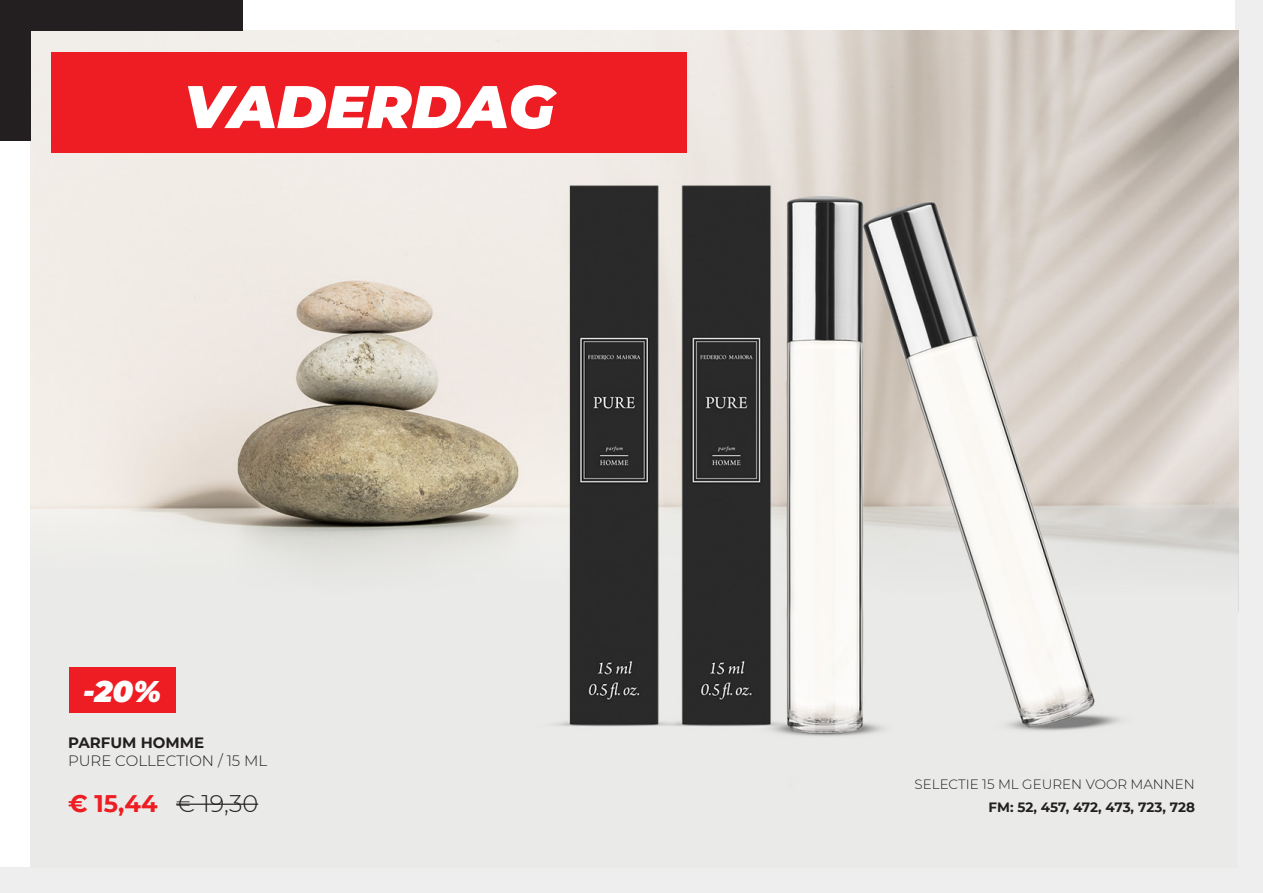
<style>
.page{position:relative;width:1263px;height:893px;background:#fff}
.page>*{position:absolute;margin:0;border:0;box-sizing:border-box;transform-origin:0 0}
.t1{font:italic 900 60px "Montserrat";color:#fff}
.t2{font:italic 900 30px "Montserrat";color:#fff}
.t3{font:700 24px "Montserrat";color:#ee1d23}
.t4{font:300 15px/18px "Montserrat";color:#231f20}
.t5{font:300 13.5px "Montserrat";color:#231f20}
.t6{font:700 13.5px "Montserrat";color:#231f20}
.s1{font-weight:700}
.s2{font-weight:300;color:#231f20}
</style>
<div class="page">
<div style="left:0;top:867px;width:1263px;height:26px;background:#eee"></div>
<div style="left:1235px;top:0;width:28px;height:893px;background:#eee"></div>
<img style="left:30px;top:30px;width:1208px;height:837px">
<div style="left:69px;top:667px;width:106px;height:46px;background:#ee1d23"></div>
<hr style="left:176px;top:804px;width:82px;height:1px;background:#231f20">
<div style="left:0;top:0;width:30px;height:140px;background:#231f20"></div>
<div style="left:30px;top:0;width:213px;height:30px;background:#231f20"></div>
<div style="left:52px;top:52px;width:635px;height:100px;background:#ee1d23"></div>
<p class="t1" style="left:184px;top:62px;width:372px">VADERDAG</p>
<p class="t2" style="left:83px;top:668px;width:79px">-20%</p>
<p class="t4" style="left:68px;top:734px;width:201px"><span class="s1">PARFUM HOMME<br></span>PURE COLLECTION / 15 ML</p>
<p class="t3" style="left:68px;top:786px;width:192px">€ 15,44 <span class="s2">€ 19,30</span></p>
<p class="t6" style="left:988px;top:798px;width:208px">FM: 52, 457, 472, 473, 723, 728</p>
<p class="t5" style="left:914px;top:774px;width:282px">SELECTIE 15 ML GEUREN VOOR MANNEN</p>
</div>
